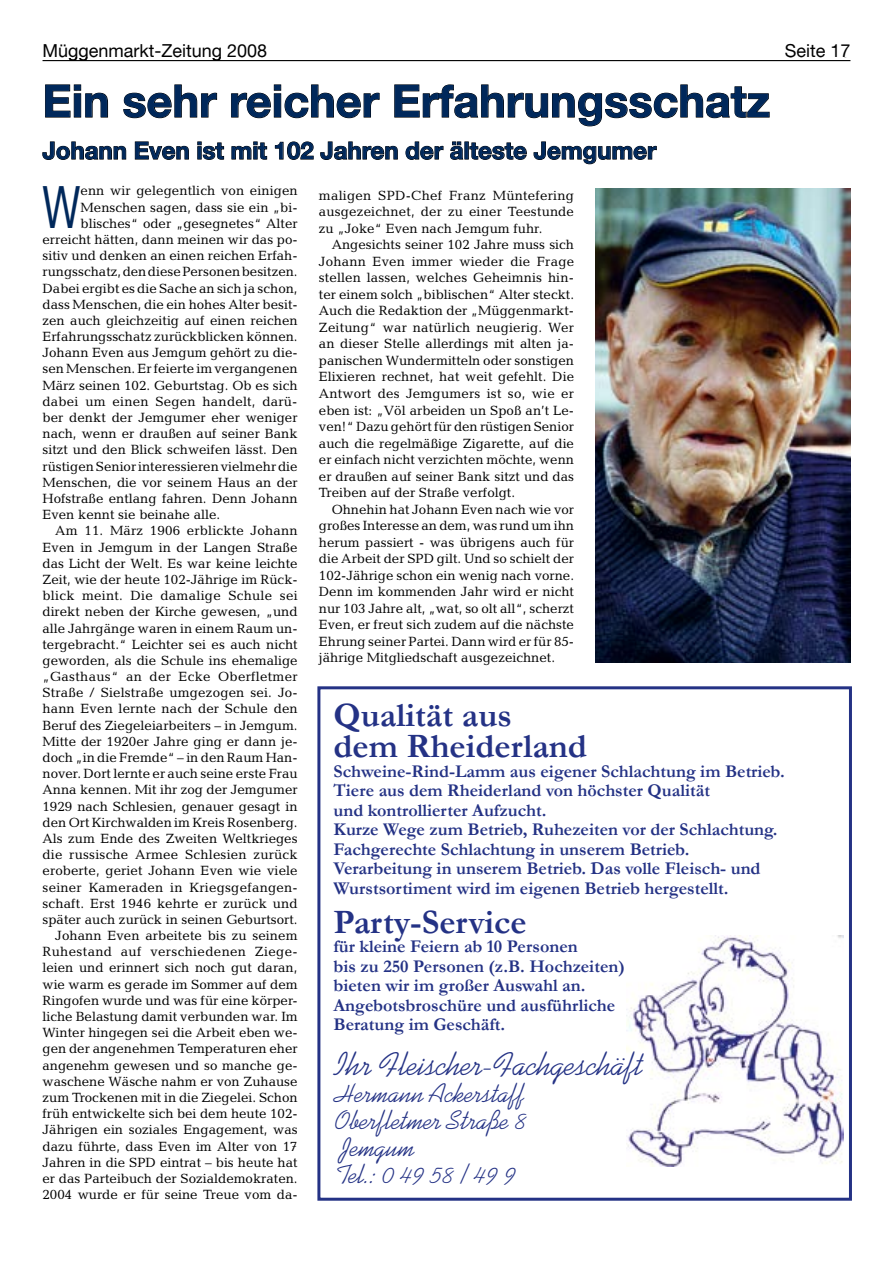
<style>
.page{position:relative;width:893px;height:1263px;background:#fff}
.page>*{position:absolute;margin:0;border:0;box-sizing:border-box;transform-origin:0 0}
.t1{font:58.65px "Helvetica Neue";color:#00285b;scale:.7 1}
.t2{font:700 45px "Helvetica Neue";color:#00285b}
.t3{font:700 34.5px/31.5px "Garamond";color:#243285}
.t4{font:33px "Kaufmann";color:#243285}
.t5{font:27px/27px "Kaufmann";color:#243285}
.t6{font:700 24px "Helvetica Neue";color:#00285b}
.t7{font:700 18px/19.5px "Garamond";color:#243285}
.t8{font:18px "Helvetica Neue";color:#000}
.t9{font:13.5px/16.5px "Candida";color:#000;text-align:justify}
.t10{font:13.5px "Candida";letter-spacing:.02em;color:#000}
.t11{font:13.5px "Candida";letter-spacing:.025em;color:#000}
</style>
<div class="page">
<hr style="left:43px;top:60px;width:807px;height:1px;background:#000">
<svg style="left:45px;top:84px;width:63px;height:34px"></svg>
<svg style="left:123px;top:84px;width:94px;height:34px"></svg>
<svg style="left:231px;top:84px;width:149px;height:34px"></svg>
<svg style="left:394px;top:84px;width:376px;height:43px"></svg>
<svg style="left:42px;top:141px;width:84px;height:19px"></svg>
<svg style="left:135px;top:141px;width:54px;height:19px"></svg>
<svg style="left:198px;top:142px;width:26px;height:18px"></svg>
<svg style="left:231px;top:142px;width:36px;height:18px"></svg>
<svg style="left:275px;top:141px;width:39px;height:19px"></svg>
<svg style="left:320px;top:141px;width:78px;height:19px"></svg>
<svg style="left:405px;top:141px;width:39px;height:19px"></svg>
<svg style="left:450px;top:141px;width:13px;height:19px"></svg>
<svg style="left:469px;top:142px;width:58px;height:18px"></svg>
<svg style="left:533px;top:141px;width:124px;height:24px"></svg>
<img style="left:627px;top:935px;width:217px;height:231px">
<div style="left:317px;top:686px;width:535px;height:515px;border:3px solid #243285"></div>
<img style="left:595px;top:189px;width:255px;height:473px">
<h3 class="t8" style="left:785px;top:40px;width:67px">Seite 17</h3>
<h3 class="t8" style="left:43px;top:40px;width:226px">Müggenmarkt-Zeitung 2008</h3>
<h3 class="t8" style="left:840px;top:40px;width:12px">5</h3>
<h2 class="t2" style="left:43px;top:73px;width:729px">Ein sehr reicher Erfahrungsschatz</h2>
<h3 class="t6" style="left:43px;top:136px;width:615px">Johann Even ist mit 102 Jahren der älteste Jemgumer</h3>
<h1 class="t1" style="left:43px;top:172px;width:56px">W</h1>
<p class="t9" style="left:81px;top:183px;width:219px">enn wir gelegentlich von einigen</p>
<p class="t9" style="left:319px;top:187px;width:257px">maligen SPD-Chef Franz Müntefering ausgezeichnet, der zu einer Teestunde zu „Joke“ Even nach Jemgum fuhr.</p>
<p class="t9" style="left:319px;top:236px;width:257px;text-indent:13px">Angesichts seiner 102 Jahre muss sich Johann Even immer wieder die Frage stellen lassen, welches Geheimnis hin&shy;ter einem solch „biblischen“ Alter steckt.<br>Auch die Redaktion der „Müggenmarkt-Zeitung“ war natürlich neugierig. Wer an dieser Stelle allerdings mit alten ja&shy;panischen Wundermitteln oder sonstigen Elixieren rechnet, hat weit gefehlt. Die Antwort des Jemgumers ist so, wie er eben ist: „Völ arbeiden un Spoß an’t Le&shy;ven!“ Dazu gehört für den rüstigen Senior auch die regelmäßige Zigarette, auf die er einfach nicht verzichten möchte, wenn er draußen auf seiner Bank sitzt und das Treiben auf der Straße verfolgt.</p>
<p class="t9" style="left:319px;top:501px;width:257px;text-indent:13px">Ohnehin hat Johann Even nach wie vor großes Interesse an dem, was rund um ihn herum passiert - was übrigens auch für die Arbeit der SPD gilt. Und so schielt der 102-Jährige schon ein wenig nach vorne.<br>Denn im kommenden Jahr wird er nicht nur 103 Jahre alt, „wat, so olt all“, scherzt Even, er freut sich zudem auf die nächste Ehrung seiner Partei. Dann wird er für 85- jährige Mitgliedschaft ausgezeichnet.</p>
<p class="t9" style="left:81px;top:199px;width:219px">Menschen sagen, dass sie ein „bi-</p>
<p class="t9" style="left:81px;top:215px;width:219px">blisches“ oder „gesegnetes“ Alter</p>
<p class="t9" style="left:43px;top:231px;width:257px">erreicht hätten, dann meinen wir das po-</p>
<p class="t9" style="left:43px;top:247px;width:257px">sitiv und denken an einen reichen Erfah-</p>
<p class="t9" style="left:43px;top:264px;width:257px">rungsschatz, den diese Personen besitzen.</p>
<p class="t9" style="left:43px;top:280px;width:257px">Dabei ergibt es die Sache an sich ja schon,</p>
<p class="t9" style="left:43px;top:296px;width:257px">dass Menschen, die ein hohes Alter besit-</p>
<p class="t9" style="left:43px;top:312px;width:257px">zen auch gleichzeitig auf einen reichen</p>
<p class="t9" style="left:43px;top:328px;width:257px">Erfahrungsschatz zurückblicken können.</p>
<p class="t9" style="left:43px;top:344px;width:257px">Johann Even aus Jemgum gehört zu die-</p>
<p class="t9" style="left:43px;top:361px;width:257px">sen Menschen. Er feierte im vergangenen</p>
<p class="t9" style="left:43px;top:377px;width:257px">März seinen 102. Geburtstag. Ob es sich</p>
<p class="t9" style="left:43px;top:393px;width:256px">dabei um einen Segen handelt, darü-</p>
<p class="t9" style="left:43px;top:409px;width:257px">ber denkt der Jemgumer eher weniger</p>
<p class="t9" style="left:43px;top:425px;width:257px">nach, wenn er draußen auf seiner Bank</p>
<p class="t9" style="left:43px;top:442px;width:257px">sitzt und den Blick schweifen lässt. Den</p>
<p class="t9" style="left:43px;top:458px;width:257px">rüstigen Senior interessieren vielmehr die</p>
<p class="t9" style="left:43px;top:474px;width:257px">Menschen, die vor seinem Haus an der</p>
<p class="t9" style="left:43px;top:490px;width:257px">Hofstraße entlang fahren. Denn Johann</p>
<p class="t9" style="left:43px;top:506px;width:179px">Even kennt sie beinahe alle.</p>
<p class="t9" style="left:55px;top:523px;width:244px">Am 11. März 1906 erblickte Johann</p>
<p class="t9" style="left:43px;top:539px;width:256px">Even in Jemgum in der Langen Straße</p>
<p class="t9" style="left:43px;top:555px;width:257px">das Licht der Welt. Es war keine leichte</p>
<p class="t9" style="left:43px;top:571px;width:257px">Zeit, wie der heute 102-Jährige im Rück-</p>
<p class="t10" style="left:43px;top:588px;width:257px">blick meint. Die damalige Schule sei</p>
<p class="t9" style="left:43px;top:603px;width:257px">direkt neben der Kirche gewesen, „und</p>
<p class="t9" style="left:43px;top:620px;width:257px">alle Jahrgänge waren in einem Raum un-</p>
<p class="t9" style="left:43px;top:636px;width:257px">tergebracht.“ Leichter sei es auch nicht</p>
<p class="t9" style="left:43px;top:652px;width:257px">geworden, als die Schule ins ehemalige</p>
<p class="t10" style="left:43px;top:669px;width:257px">„Gasthaus“ an der Ecke Oberfletmer</p>
<p class="t9" style="left:43px;top:684px;width:257px">Straße / Sielstraße umgezogen sei. Jo-</p>
<p class="t9" style="left:43px;top:701px;width:257px">hann Even lernte nach der Schule den</p>
<p class="t9" style="left:43px;top:717px;width:257px">Beruf des Ziegeleiarbeiters – in Jemgum.</p>
<p class="t9" style="left:43px;top:733px;width:257px">Mitte der 1920er Jahre ging er dann je-</p>
<p class="t9" style="left:43px;top:749px;width:257px">doch „in die Fremde“ – in den Raum Han-</p>
<p class="t9" style="left:43px;top:765px;width:257px">nover. Dort lernte er auch seine erste Frau</p>
<p class="t9" style="left:43px;top:781px;width:257px">Anna kennen. Mit ihr zog der Jemgumer</p>
<p class="t9" style="left:43px;top:798px;width:257px">1929 nach Schlesien, genauer gesagt in</p>
<p class="t9" style="left:43px;top:814px;width:257px">den Ort Kirchwalden im Kreis Rosenberg.</p>
<p class="t9" style="left:43px;top:830px;width:257px">Als zum Ende des Zweiten Weltkrieges</p>
<p class="t9" style="left:43px;top:846px;width:257px">die russische Armee Schlesien zurück</p>
<p class="t9" style="left:43px;top:862px;width:257px">eroberte, geriet Johann Even wie viele</p>
<p class="t9" style="left:43px;top:879px;width:257px">seiner Kameraden in Kriegsgefangen-</p>
<p class="t9" style="left:43px;top:895px;width:257px">schaft. Erst 1946 kehrte er zurück und</p>
<p class="t9" style="left:43px;top:911px;width:257px">später auch zurück in seinen Geburtsort.</p>
<p class="t9" style="left:55px;top:927px;width:244px">Johann Even arbeitete bis zu seinem</p>
<p class="t11" style="left:43px;top:944px;width:257px">Ruhestand auf verschiedenen Ziege-</p>
<p class="t9" style="left:43px;top:960px;width:256px">leien und erinnert sich noch gut daran,</p>
<p class="t9" style="left:43px;top:976px;width:257px">wie warm es gerade im Sommer auf dem</p>
<p class="t9" style="left:43px;top:992px;width:257px">Ringofen wurde und was für eine körper-</p>
<p class="t9" style="left:43px;top:1008px;width:257px">liche Belastung damit verbunden war. Im</p>
<p class="t9" style="left:43px;top:1024px;width:257px">Winter hingegen sei die Arbeit eben we-</p>
<p class="t9" style="left:43px;top:1040px;width:257px">gen der angenehmen Temperaturen eher</p>
<p class="t9" style="left:43px;top:1057px;width:257px">angenehm gewesen und so manche ge-</p>
<p class="t9" style="left:43px;top:1073px;width:257px">waschene Wäsche nahm er von Zuhause</p>
<p class="t9" style="left:43px;top:1089px;width:257px">zum Trockenen mit in die Ziegelei. Schon</p>
<p class="t9" style="left:43px;top:1105px;width:257px">früh entwickelte sich bei dem heute 102-</p>
<p class="t9" style="left:43px;top:1121px;width:257px">Jährigen ein soziales Engagement, was</p>
<p class="t9" style="left:43px;top:1138px;width:257px">dazu führte, dass Even im Alter von 17</p>
<p class="t9" style="left:43px;top:1154px;width:257px">Jahren in die SPD eintrat – bis heute hat</p>
<p class="t9" style="left:43px;top:1170px;width:257px">er das Parteibuch der Sozialdemokraten.</p>
<p class="t9" style="left:43px;top:1186px;width:257px">2004 wurde er für seine Treue vom da-</p>
<h3 class="t3" style="left:333px;top:699px;width:255px">Qualität aus<br>dem Rheiderland</h3>
<p class="t7" style="left:333px;top:761px;width:453px">Schweine-Rind-Lamm aus eigener Schlachtung im Betrieb.<br>Tiere aus dem Rheiderland von höchster Qualität<br>und kontrollierter Aufzucht.<br>Kurze Wege zum Betrieb, Ruhezeiten vor der Schlachtung.<br>Fachgerechte Schlachtung in unserem Betrieb.<br>Verarbeitung in unserem Betrieb. Das volle Fleisch- und Wurstsortiment wird im eigenen Betrieb hergestellt.</p>
<h3 class="t3" style="left:333px;top:906px;width:195px">Party-Service</h3>
<h3 class="t7" style="left:333px;top:937px;width:293px">für kleine Feiern ab 10 Personen<br>bis zu 250 Personen (z.B. Hochzeiten) bieten wir im großer Auswahl an.<br>Angebotsbroschüre und ausführliche<br>Beratung im Geschäft.</h3>
<h3 class="t4" style="left:336px;top:1045px;width:309px">Ihr Fleischer-Fachgeschäft</h3>
<h3 class="t5" style="left:336px;top:1080px;width:193px">Hermann Ackerstaff<br>Oberfletmer Straße 8<br>Jemgum<br>Tel.: 0 49 58 / 49 9</h3>
</div>
